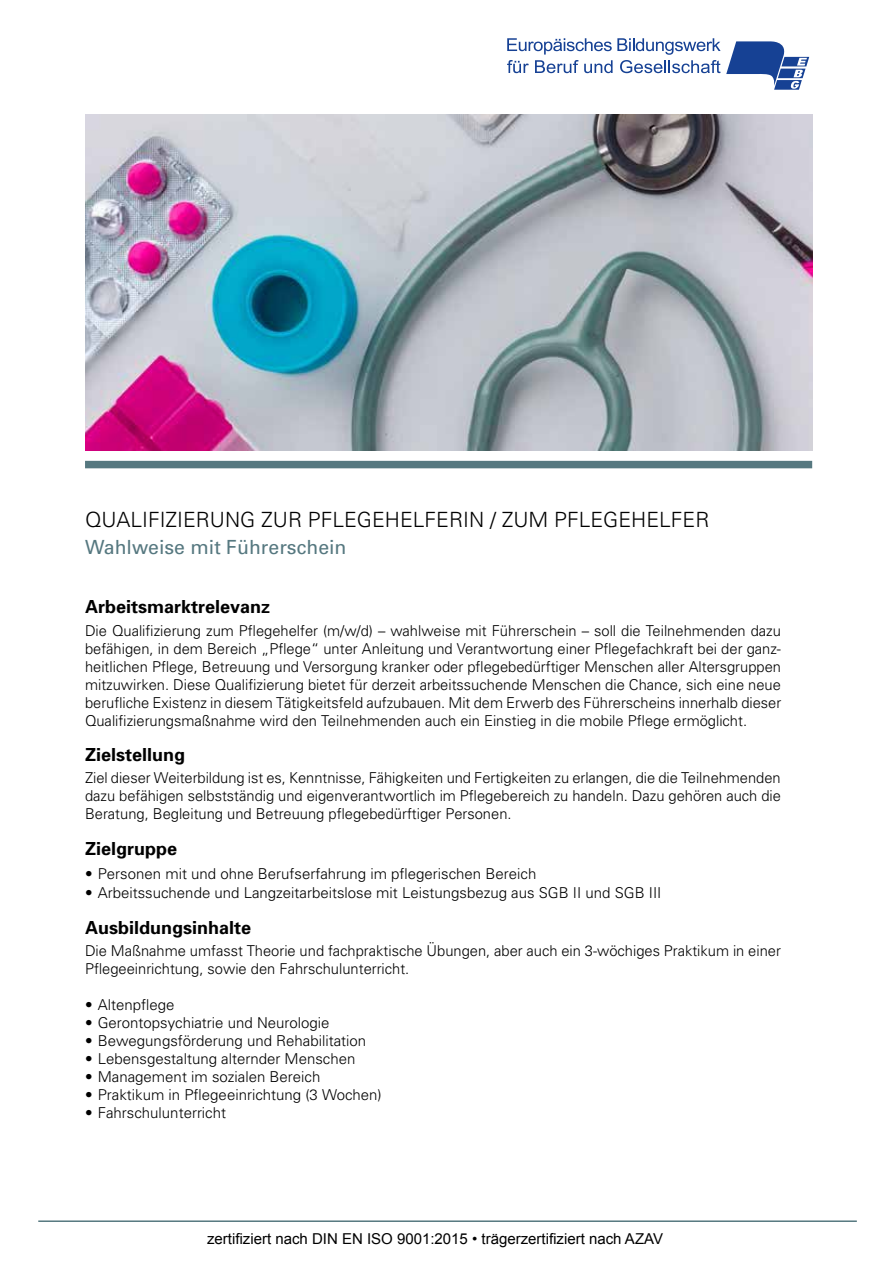
<style>
.page{position:relative;width:893px;height:1263px;background:#fff}
.page>*{position:absolute;margin:0;border:0;box-sizing:border-box;transform-origin:0 0}
.t1{font:300 21px "Univers";color:#000}
.t2{font:19.5px "Univers";color:#567880}
.t3{font:700 18px "Univers";color:#000}
.t4{font:300 15px/18px "Univers";color:#000;text-align:justify}
.t5{font:15px "Arial";color:#000}
</style>
<div class="page">
<img style="left:85px;top:115px;width:727px;height:336px">
<svg style="left:507px;top:38px;width:302px;height:52px"></svg>
<hr style="left:38px;top:1220px;width:819px;height:2px;background:#567880">
<div style="left:85px;top:461px;width:727px;height:7px;background:#567880"></div>
<h1 class="t1" style="left:85px;top:507px;width:626px">QUALIFIZIERUNG ZUR PFLEGEHELFERIN / ZUM PFLEGEHELFER</h1>
<h2 class="t2" style="left:85px;top:535px;width:263px">Wahlweise mit Führerschein</h2>
<p class="t3" style="left:85px;top:595px;width:187px">Arbeitsmarktrelevanz</p>
<p class="t4" style="left:85px;top:621px;width:698px">Die Qualifizierung zum Pflegehelfer (m/w/d) – wahlweise mit Führerschein – soll die Teilnehmenden dazu befähigen, in dem Bereich „Pflege“ unter Anleitung und Verantwortung einer Pflegefachkraft bei der ganz&shy;heitlichen Pflege, Betreuung und Versorgung kranker oder pflegebedürftiger Menschen aller Altersgruppen mitzuwirken. Diese Qualifizierung bietet für derzeit arbeitssuchende Menschen die Chance, sich eine neue berufliche Existenz in diesem Tätigkeitsfeld aufzubauen. Mit dem Erwerb des Führerscheins innerhalb dieser Qualifizierungsmaßnahme wird den Teilnehmenden auch ein Einstieg in die mobile Pflege ermöglicht.</p>
<p class="t3" style="left:85px;top:743px;width:102px">Zielstellung</p>
<p class="t4" style="left:85px;top:768px;width:697px">Ziel dieser Weiterbildung ist es, Kenntnisse, Fähigkeiten und Fertigkeiten zu erlangen, die die Teilnehmenden dazu befähigen selbstständig und eigenverantwortlich im Pflegebereich zu handeln. Dazu gehören auch die Beratung, Begleitung und Betreuung pflegebedürftiger Personen.</p>
<p class="t3" style="left:85px;top:837px;width:94px">Zielgruppe</p>
<p class="t4" style="left:85px;top:864px;width:453px">• Personen mit und ohne Berufserfahrung im pflegerischen Bereich</p>
<p class="t4" style="left:85px;top:883px;width:578px">• Arbeitssuchende und Langzeitarbeitslose mit Leistungsbezug aus SGB II und SGB III</p>
<p class="t3" style="left:85px;top:916px;width:168px">Ausbildungsinhalte</p>
<p class="t4" style="left:85px;top:941px;width:697px">Die Maßnahme umfasst Theorie und fachpraktische Übungen, aber auch ein 3-wöchiges Praktikum in einer<br>Pflegeeinrichtung, sowie den Fahrschulunterricht.</p>
<p class="t4" style="left:85px;top:995px;width:91px">• Altenpflege</p>
<p class="t4" style="left:85px;top:1013px;width:246px">• Gerontopsychiatrie und Neurologie</p>
<p class="t4" style="left:85px;top:1031px;width:283px">• Bewegungsförderung und Rehabilitation</p>
<p class="t4" style="left:85px;top:1049px;width:272px">• Lebensgestaltung alternder Menschen</p>
<p class="t4" style="left:85px;top:1067px;width:237px">• Management im sozialen Bereich</p>
<p class="t4" style="left:85px;top:1085px;width:298px">• Praktikum in Pflegeeinrichtung (3 Wochen)</p>
<p class="t4" style="left:85px;top:1103px;width:143px">• Fahrschulunterricht</p>
<p class="t5" style="left:207px;top:1229px;width:457px">zertifiziert nach DIN EN ISO 9001:2015 • trägerzertifiziert nach AZAV</p>
</div>
